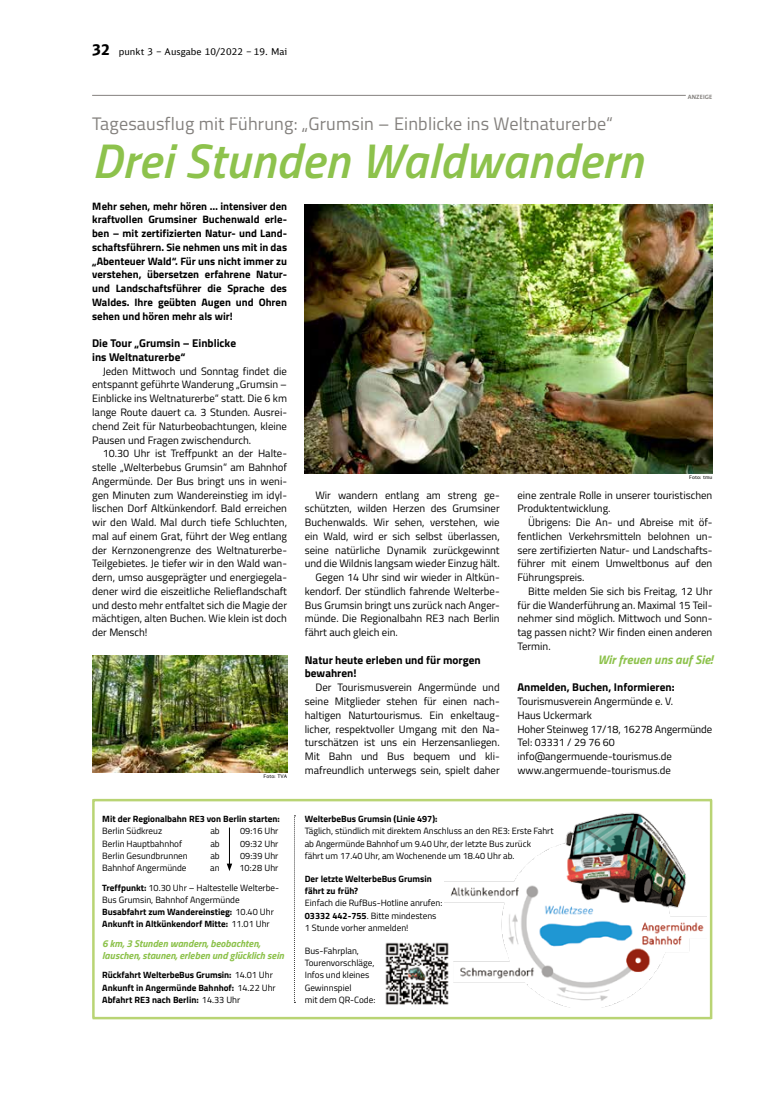
<style>
.page{position:relative;width:762px;height:1117px;background:#fff}
.page>*{position:absolute;margin:0;border:0;box-sizing:border-box;transform-origin:0 0}
.t1{font:italic 600 48.75px "Titillium Web";letter-spacing:.01em;color:#8dc24c}
.t2{font:18.12px "Titillium Web";letter-spacing:.01em;color:#84817e}
.t3{font:italic 700 12.5px "Titillium Web";color:#8dc24c}
.t4{font:700 11.25px/13.8px "Titillium Web";color:#000}
.t5{font:10.75px/13.8px "Titillium Web";color:#000;text-align:justify}
.t6{font:700 10.75px/13.8px "Titillium Web";color:#000;text-align:justify}
.t7{font:italic 700 10px/12.2px "Titillium Web";color:#8dc24c}
.t8{font:9.38px "DB Sans";letter-spacing:.01em;color:#000}
.t9{font:9.12px/12.2px "Titillium Web";color:#000}
.t10{font:700 9.12px/12.2px "Titillium Web";color:#000}
.t11{font:700 6.25px "The Sans B W7";letter-spacing:.025em;color:#84817e}
.t12{font:5px "DB Sans Alternate";letter-spacing:.01em;color:#000}
.s1{font-weight:700;font-size:15px}
.s2{font-weight:400}
.s3{font-weight:700}
</style>
<div class="page">
<img style="left:444px;top:812px;width:262px;height:195px">
<div style="left:92px;top:798px;width:620px;height:221px;border:2px solid #b9d474"></div>
<img style="left:92px;top:655px;width:195px;height:117px">
<img style="left:305px;top:204px;width:407px;height:269px">
<hr style="left:229px;top:827px;width:1px;height:38px;background:#000">
<svg style="left:227px;top:863px;width:5px;height:8px"></svg>
<img style="left:385px;top:939px;width:66px;height:67px">
<hr style="left:92px;top:95px;width:594px;height:1px;background:#84817e">
<svg style="left:294px;top:815px;width:1px;height:187px"></svg>
<p class="t8" style="left:92px;top:46px;width:197px"><span class="s1">32</span> punkt 3 – Ausgabe 10/2022 – 19. Mai</p>
<p class="t11" style="left:688px;top:93px;width:26px">ANZEIGE</p>
<p class="t2" style="left:92px;top:110px;width:522px">Tagesausflug mit Führung: „Grumsin – Einblicke ins Weltnaturerbe“</p>
<p class="t1" style="left:92px;top:124px;width:552px">Drei Stunden Waldwandern</p>
<p class="t6" style="left:92px;top:198px;width:196px">Mehr sehen, mehr hören … intensiver den kraftvollen Grumsiner Buchenwald erle&shy;ben – mit zertifizierten Natur- und Land&shy;schaftsführern. Sie nehmen uns mit in das „Abenteuer Wald“. Für uns nicht immer zu verstehen, übersetzen erfahrene Natur&shy;und Landschaftsführer die Sprache des Waldes. Ihre geübten Augen und Ohren sehen und hören mehr als wir!</p>
<p class="t4" style="left:92px;top:336px;width:145px">Die Tour „Grumsin – Einblicke ins Weltnaturerbe“</p>
<p class="t5" style="left:103px;top:363px;width:186px">Jeden Mittwoch und Sonntag findet die</p>
<p class="t5" style="left:92px;top:377px;width:196px">entspannt geführte Wanderung „Grumsin –</p>
<p class="t5" style="left:92px;top:391px;width:196px">Einblicke ins Weltnaturerbe“ statt. Die 6 km</p>
<p class="t5" style="left:92px;top:405px;width:196px">lange Route dauert ca. 3 Stunden. Ausrei-</p>
<p class="t5" style="left:92px;top:418px;width:196px">chend Zeit für Naturbeobachtungen, kleine</p>
<p class="t5" style="left:92px;top:432px;width:161px">Pausen und Fragen zwischendurch.</p>
<p class="t5" style="left:103px;top:446px;width:186px">10.30 Uhr ist Treffpunkt an der Halte-</p>
<p class="t5" style="left:92px;top:460px;width:196px">stelle „Welterbebus Grumsin“ am Bahnhof</p>
<p class="t5" style="left:92px;top:473px;width:196px">Angermünde. Der Bus bringt uns in weni-</p>
<p class="t5" style="left:92px;top:487px;width:196px">gen Minuten zum Wandereinstieg im idyl-</p>
<p class="t5" style="left:92px;top:501px;width:196px">lischen Dorf Altkünkendorf. Bald erreichen</p>
<p class="t5" style="left:92px;top:515px;width:196px">wir den Wald. Mal durch tiefe Schluchten,</p>
<p class="t5" style="left:92px;top:528px;width:196px">mal auf einem Grat, führt der Weg entlang</p>
<p class="t5" style="left:92px;top:542px;width:196px">der Kernzonengrenze des Weltnaturerbe-</p>
<p class="t5" style="left:92px;top:556px;width:196px">Teilgebietes. Je tiefer wir in den Wald wan-</p>
<p class="t5" style="left:92px;top:570px;width:196px">dern, umso ausgeprägter und energiegela-</p>
<p class="t5" style="left:92px;top:583px;width:196px">dener wird die eiszeitliche Relieflandschaft</p>
<p class="t5" style="left:92px;top:597px;width:196px">und desto mehr entfaltet sich die Magie der</p>
<p class="t5" style="left:92px;top:611px;width:196px">mächtigen, alten Buchen. Wie klein ist doch</p>
<p class="t5" style="left:92px;top:625px;width:57px">der Mensch!</p>
<p class="t12" style="left:689px;top:474px;width:25px">Foto: tmu</p>
<p class="t5" style="left:315px;top:487px;width:186px">Wir wandern entlang am streng ge-</p>
<p class="t5" style="left:305px;top:501px;width:196px">schützten, wilden Herzen des Grumsiner</p>
<p class="t5" style="left:305px;top:515px;width:196px">Buchenwalds. Wir sehen, verstehen, wie</p>
<p class="t5" style="left:305px;top:528px;width:196px">ein Wald, wird er sich selbst überlassen,</p>
<p class="t5" style="left:305px;top:542px;width:196px">seine natürliche Dynamik zurückgewinnt</p>
<p class="t5" style="left:305px;top:556px;width:196px">und die Wildnis langsam wieder Einzug hält.</p>
<p class="t5" style="left:315px;top:570px;width:186px">Gegen 14 Uhr sind wir wieder in Altkün-</p>
<p class="t5" style="left:305px;top:583px;width:196px">kendorf. Der stündlich fahrende Welterbe-</p>
<p class="t5" style="left:305px;top:597px;width:196px">Bus Grumsin bringt uns zurück nach Anger-</p>
<p class="t5" style="left:305px;top:611px;width:196px">münde. Die Regionalbahn RE3 nach Berlin</p>
<p class="t5" style="left:305px;top:625px;width:94px">fährt auch gleich ein.</p>
<p class="t4" style="left:305px;top:652px;width:177px">Natur heute erleben und für morgen bewahren!</p>
<p class="t5" style="left:305px;top:680px;width:196px;text-indent:11px">Der Tourismusverein Angermünde und seine Mitglieder stehen für einen nach&shy;haltigen Naturtourismus. Ein enkeltaug&shy;licher, respektvoller Umgang mit den Na&shy;turschätzen ist uns ein Herzensanliegen.<br>Mit Bahn und Bus bequem und kli&shy;mafreundlich unterwegs sein, spielt daher</p>
<p class="t5" style="left:517px;top:487px;width:196px">eine zentrale Rolle in unserer touristischen</p>
<p class="t5" style="left:517px;top:501px;width:95px">Produktentwicklung.</p>
<p class="t5" style="left:528px;top:515px;width:186px">Übrigens: Die An- und Abreise mit öf-</p>
<p class="t5" style="left:517px;top:528px;width:196px">fentlichen Verkehrsmitteln belohnen un-</p>
<p class="t5" style="left:517px;top:542px;width:195px">sere zertifizierten Natur- und Landschafts-</p>
<p class="t5" style="left:517px;top:556px;width:196px">führer mit einem Umweltbonus auf den</p>
<p class="t5" style="left:517px;top:570px;width:69px">Führungspreis.</p>
<p class="t5" style="left:528px;top:583px;width:186px">Bitte melden Sie sich bis Freitag, 12 Uhr</p>
<p class="t5" style="left:517px;top:597px;width:196px">für die Wanderführung an. Maximal 15 Teil-</p>
<p class="t5" style="left:517px;top:611px;width:196px">nehmer sind möglich. Mittwoch und Sonn-</p>
<p class="t5" style="left:517px;top:625px;width:196px">tag passen nicht? Wir finden einen anderen</p>
<p class="t5" style="left:517px;top:638px;width:35px">Termin.</p>
<p class="t3" style="left:598px;top:649px;width:116px">Wir freuen uns auf Sie!</p>
<p class="t4" style="left:517px;top:679px;width:159px">Anmelden, Buchen, Informieren:</p>
<p class="t5" style="left:517px;top:693px;width:196px;text-align:left">Tourismusverein Angermünde e. V.<br>Haus Uckermark<br>Hoher Steinweg 17/18, 16278 Angermünde<br>Tel: 03331 / 29 76 60 info@angermuende-tourismus.de www.angermuende-tourismus.de</p>
<p class="t12" style="left:263px;top:773px;width:25px">Foto: TVA</p>
<p class="t10" style="left:102px;top:812px;width:179px">Mit der Regionalbahn RE3 von Berlin starten:<br><span class="s2">Berlin Südkreuz</span></p>
<p class="t9" style="left:210px;top:824px;width:11px">ab</p>
<p class="t9" style="left:240px;top:824px;width:40px">09:16 Uhr</p>
<p class="t9" style="left:102px;top:836px;width:81px">Berlin Hauptbahnhof</p>
<p class="t9" style="left:210px;top:836px;width:11px">ab</p>
<p class="t9" style="left:240px;top:836px;width:40px">09:32 Uhr</p>
<p class="t9" style="left:102px;top:849px;width:87px">Berlin Gesundbrunnen</p>
<p class="t9" style="left:210px;top:849px;width:11px">ab</p>
<p class="t9" style="left:240px;top:849px;width:40px">09:39 Uhr</p>
<p class="t9" style="left:102px;top:861px;width:86px">Bahnhof Angermünde</p>
<p class="t9" style="left:210px;top:861px;width:11px">an</p>
<p class="t9" style="left:102px;top:857px;width:178px;line-height:19.4px;text-align:right">10:28 Uhr<br><span class="s3">Treffpunkt:</span> 10.30 Uhr – Haltestelle Welterbe-</p>
<p class="t10" style="left:102px;top:892px;width:173px"><span class="s2">Bus Grumsin, Bahnhof Angermünde<br></span>Busabfahrt zum Wandereinstieg: <span class="s2">10.40 Uhr<br></span>Ankunft in Altkünkendorf Mitte: <span class="s2">11.01 Uhr</span></p>
<p class="t7" style="left:102px;top:936px;width:183px">6 km, 3 Stunden wandern, beobachten, lauschen, staunen, erleben und glücklich sein</p>
<p class="t10" style="left:102px;top:968px;width:175px">Rückfahrt WelterbeBus Grumsin: <span class="s2">14.01 Uhr<br></span>Ankunft in Angermünde Bahnhof: <span class="s2">14.22 Uhr<br></span>Abfahrt RE3 nach Berlin: <span class="s2">14.33 Uhr</span></p>
<p class="t9" style="left:305px;top:812px;width:250px"><span class="s3">WelterbeBus Grumsin (Linie 497):<br></span>Täglich, stündlich mit direktem Anschluss an den RE3: Erste Fahrt ab Angermünde Bahnhof um 9.40 Uhr, der letzte Bus zurück<br>fährt um 17.40 Uhr, am Wochenende um 18.40 Uhr ab.</p>
<p class="t9" style="left:305px;top:871px;width:139px"><span class="s3">Der letzte WelterbeBus Grumsin fährt zu früh?<br></span>Einfach die RufBus-Hotline anrufen:<br><span class="s3">03332 442-755</span>. Bitte mindestens<br>1 Stunde vorher anmelden!</p>
<p class="t9" style="left:305px;top:943px;width:72px">Bus-Fahrplan,<br>Tourenvorschläge,<br>Infos und kleines<br>Gewinnspiel<br>mit dem QR-Code:</p>
</div>
